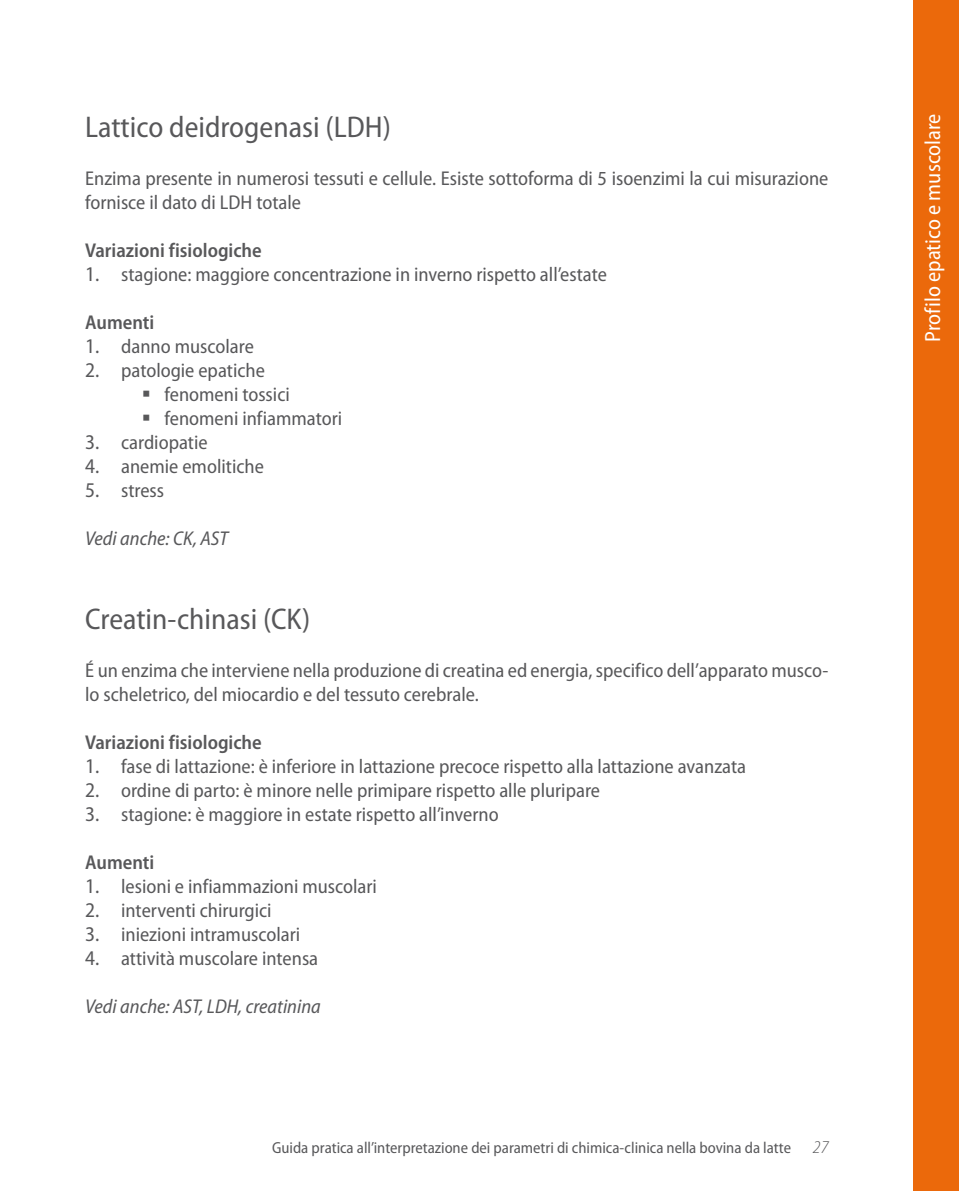
<style>
.page{position:relative;width:959px;height:1191px;background:#fff}
.page>*{position:absolute;margin:0;border:0;box-sizing:border-box;transform-origin:0 0}
.t1{font:semi-condensed 30px "Myriad Pro";color:#58585a}
.t2{font:semi-condensed 22px "Myriad Pro";color:#fff}
.t3{font:semi-condensed 20px/24px "Myriad Pro";color:#58585a}
.t4{font:600 semi-condensed 20px "Myriad Pro";color:#58585a}
.t5{font:italic semi-condensed 20px "Myriad Pro";color:#58585a}
.t6{font:semi-condensed 16px "Myriad Pro";color:#58585a}
.s1{font-size:21px}
.s2{font-weight:300;font-style:italic;font-size:18px}
</style>
<div class="page">
<div style="left:913px;top:0;width:45px;height:1191px;background:#eb690b"></div>
<h1 class="t1" style="left:85px;top:108px;width:307px">Lattico deidrogenasi (LDH)</h1>
<p class="t3" style="left:85px;top:166px;width:744px">Enzima presente in numerosi tessuti e cellule. Esiste sottoforma di 5 isoenzimi la cui misurazione fornisce il dato di LDH totale</p>
<p class="t4" style="left:85px;top:237px;width:178px">Variazioni fisiologiche</p>
<p class="t3" style="left:85px;top:262px;width:523px"><span class="s1">1.</span> stagione: maggiore concentrazione in inverno rispetto all’estate</p>
<p class="t4" style="left:85px;top:309px;width:71px">Aumenti</p>
<p class="t3" style="left:85px;top:334px;width:170px"><span class="s1">1.</span> danno muscolare</p>
<p class="t3" style="left:164px;top:358px;width:179px;text-indent:-79px"><span class="s1">2.</span> patologie epatiche fenomeni tossici fenomeni infiammatori</p>
<p class="t3" style="left:85px;top:430px;width:124px"><span class="s1">3.</span> cardiopatie</p>
<p class="t3" style="left:85px;top:454px;width:180px"><span class="s1">4.</span> anemie emolitiche</p>
<p class="t3" style="left:85px;top:478px;width:81px"><span class="s1">5.</span> stress</p>
<p class="t5" style="left:85px;top:526px;width:144px">Vedi anche: CK, AST</p>
<h1 class="t1" style="left:85px;top:600px;width:227px">Creatin-chinasi (CK)</h1>
<p class="t3" style="left:85px;top:658px;width:744px">é un enzima che interviene nella produzione di creatina ed energia, specifico dell’apparato musco&shy;lo scheletrico, del miocardio e del tessuto cerebrale.</p>
<p class="t4" style="left:85px;top:729px;width:178px">Variazioni fisiologiche</p>
<p class="t3" style="left:85px;top:754px;width:662px"><span class="s1">1.</span> fase di lattazione: è inferiore in lattazione precoce rispetto alla lattazione avanzata</p>
<p class="t3" style="left:85px;top:778px;width:516px"><span class="s1">2.</span> ordine di parto: è minore nelle primipare rispetto alle pluripare</p>
<p class="t3" style="left:85px;top:802px;width:415px"><span class="s1">3.</span> stagione: è maggiore in estate rispetto all’inverno</p>
<p class="t4" style="left:85px;top:849px;width:71px">Aumenti</p>
<p class="t3" style="left:85px;top:874px;width:293px"><span class="s1">1.</span> lesioni e infiammazioni muscolari</p>
<p class="t3" style="left:85px;top:898px;width:188px"><span class="s1">2.</span> interventi chirurgici</p>
<p class="t3" style="left:85px;top:922px;width:216px"><span class="s1">3.</span> iniezioni intramuscolari</p>
<p class="t3" style="left:85px;top:946px;width:234px"><span class="s1">4.</span> attività muscolare intensa</p>
<p class="t5" style="left:85px;top:994px;width:237px">Vedi anche: AST, LDH, creatinina</p>
<p class="t6" style="left:272px;top:1138px;width:557px">Guida pratica all’interpretazione dei parametri di chimica-clinica nella bovina da latte <span class="s2">27</span></p>
<p class="t2" style="left:918px;top:342px;width:230px;rotate:-90deg">Profilo epatico e muscolare</p>
</div>
